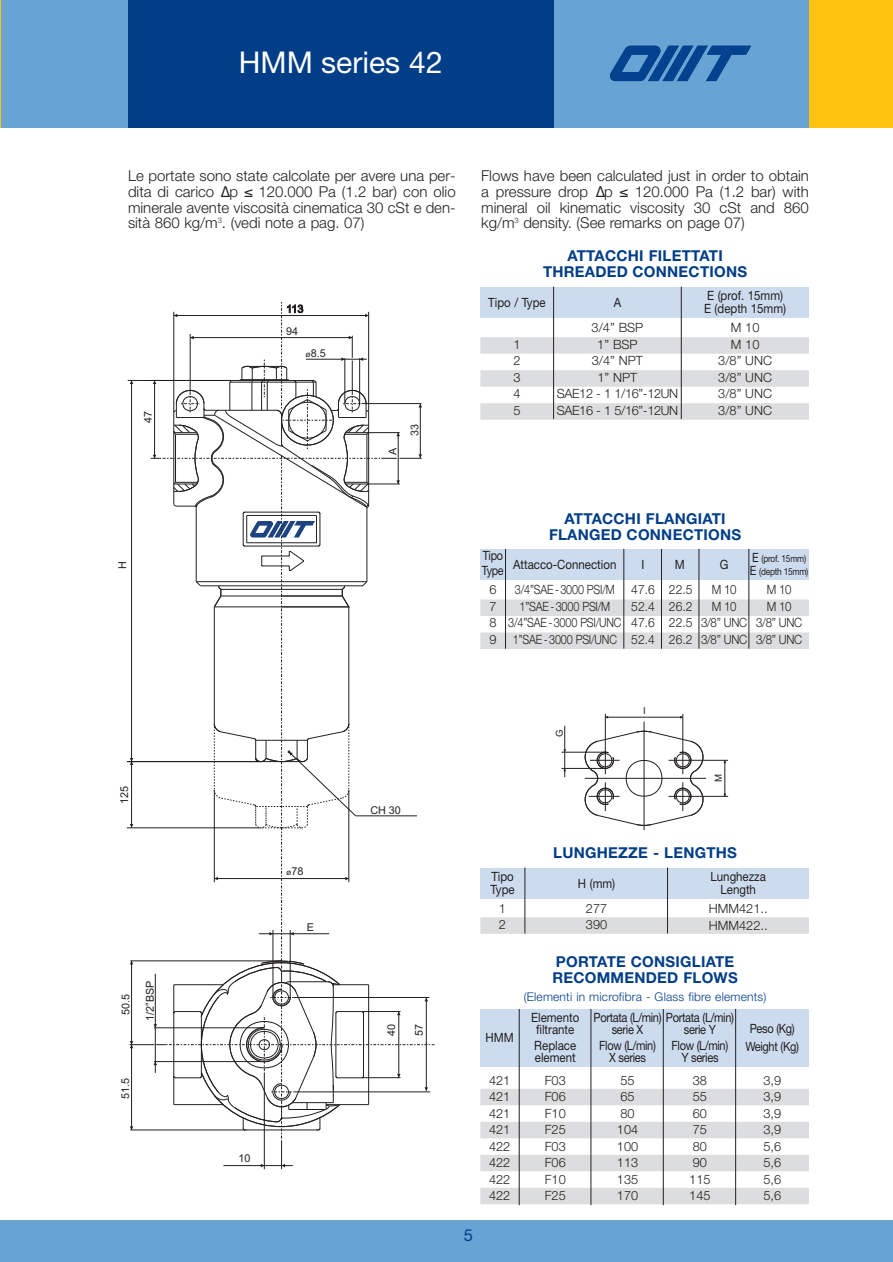
<style>
.page{position:relative;width:893px;height:1262px;background:#fff}
.page>*{position:absolute;margin:0;border:0;box-sizing:border-box;transform-origin:0 0}
.t1{font:30px "Helvetica Neue";color:#fff}
.t2{font:16.5px "Helvetica Neue";color:#023e88}
.t3{font:300 15px/15.8px "Helvetica Neue";color:#231f20;text-align:justify}
.t4{font:700 15px/15.8px "Helvetica Neue";letter-spacing:.015em;color:#023e88;text-align:center}
.t5{font:300 12.75px/16.5px "Helvetica Neue";color:#231f20;text-align:justify}
.t6{font:12.75px/13.5px "Helvetica Neue";color:#231f20;scale:.9 1}
.t7{font:12.75px/12px "Helvetica Neue";letter-spacing:-.035em;color:#231f20;text-align:center;scale:.87 1}
.t8{font:300 12.75px/16.5px "Helvetica Neue";color:#231f20;text-align:center;scale:.85 1}
.t9{font:300 12.75px/16.5px "Helvetica Neue";letter-spacing:-.03em;color:#231f20;text-align:center}
.t10{font:300 12.75px/16.5px "Helvetica Neue";letter-spacing:-.03em;color:#231f20;text-align:center;scale:.9 1}
.t11{font:300 12.75px/16.5px "Helvetica Neue";color:#231f20;text-align:justify;scale:.95 1}
.t12{font:12.75px/15px "Helvetica Neue";letter-spacing:-.03em;color:#231f20;scale:.85 1}
.t13{font:12.75px "Helvetica Neue";color:#231f20;scale:.87 1}
.t14{font:300 12px "Helvetica Neue";letter-spacing:.015em;color:#023e88}
.t15{font:10.8px/22px "Arial";color:#231f20}
.t16{font:9.75px/13.5px "Helvetica Neue";letter-spacing:-.03em;color:#231f20;scale:.85 1}
.t17{font:9.6px "Arial";color:#231f20}
.s1{font-family:"Helvetica";font-weight:400}
.s2{font-size:8.1px}
.s3{font-size:12.75px}
</style>
<div class="page">
<hr style="left:127px;top:761px;width:132px;height:1px;background:#231f20">
<hr style="left:127px;top:828px;width:132px;height:1px;background:#231f20">
<hr style="left:128px;top:380px;width:103px;height:1px;background:#231f20">
<svg style="left:129px;top:302px;width:305px;height:867px"></svg>
<hr style="left:643px;top:722px;width:1px;height:108px;background:#231f20">
<hr style="left:682px;top:714px;width:1px;height:32px;background:#231f20">
<hr style="left:605px;top:717px;width:77px;height:1px;background:#231f20">
<hr style="left:604px;top:714px;width:1px;height:32px;background:#231f20">
<svg style="left:584px;top:731px;width:143px;height:95px"></svg>
<hr style="left:561px;top:768px;width:44px;height:1px;background:#231f20">
<svg style="left:563px;top:726px;width:3px;height:51px"></svg>
<hr style="left:561px;top:752px;width:44px;height:1px;background:#231f20">
<div style="left:0;top:0;width:892px;height:128px;background:#68a4d3"></div>
<div style="left:128px;top:0;width:425px;height:128px;background:#023e88"></div>
<div style="left:808px;top:0;width:84px;height:128px;background:#ffc20e"></div>
<div style="left:0;top:1221px;width:892px;height:41px;background:#68a4d3"></div>
<hr style="left:0;top:0;width:1px;height:128px;background:#ffc20e">
<svg style="left:610px;top:46px;width:141px;height:35px"></svg>
<div style="left:480px;top:1009px;width:328px;height:58px;background:#ccdcee"></div>
<div style="left:480px;top:337px;width:328px;height:17px;background:#dcddde"></div>
<div style="left:480px;top:370px;width:328px;height:17px;background:#dcddde"></div>
<div style="left:480px;top:403px;width:328px;height:17px;background:#dcddde"></div>
<div style="left:480px;top:287px;width:328px;height:30px;background:#ccdcee"></div>
<hr style="left:553px;top:287px;width:1px;height:132px;background:#231f20">
<hr style="left:680px;top:287px;width:1px;height:132px;background:#231f20">
<div style="left:480px;top:599px;width:328px;height:17px;background:#dcddde"></div>
<div style="left:480px;top:632px;width:328px;height:17px;background:#dcddde"></div>
<div style="left:480px;top:549px;width:328px;height:30px;background:#ccdcee"></div>
<hr style="left:505px;top:549px;width:1px;height:100px;background:#231f20">
<hr style="left:748px;top:549px;width:1px;height:100px;background:#231f20">
<hr style="left:698px;top:549px;width:1px;height:100px;background:#231f20">
<hr style="left:661px;top:549px;width:1px;height:100px;background:#231f20">
<hr style="left:623px;top:549px;width:1px;height:100px;background:#231f20">
<div style="left:480px;top:917px;width:328px;height:17px;background:#dcddde"></div>
<div style="left:480px;top:1089px;width:328px;height:16px;background:#dcddde"></div>
<div style="left:480px;top:1122px;width:328px;height:16px;background:#dcddde"></div>
<div style="left:480px;top:1155px;width:328px;height:16px;background:#dcddde"></div>
<div style="left:480px;top:1188px;width:328px;height:16px;background:#dcddde"></div>
<div style="left:480px;top:868px;width:328px;height:30px;background:#ccdcee"></div>
<hr style="left:524px;top:868px;width:1px;height:65px;background:#231f20">
<hr style="left:667px;top:868px;width:1px;height:65px;background:#231f20">
<hr style="left:518px;top:1009px;width:1px;height:196px;background:#231f20">
<hr style="left:590px;top:1009px;width:1px;height:196px;background:#231f20">
<hr style="left:662px;top:1009px;width:1px;height:196px;background:#231f20">
<hr style="left:735px;top:1009px;width:1px;height:196px;background:#231f20">
<h1 class="t1" style="left:239px;top:51px;width:205px">HMM series 42</h1>
<p class="t3" style="left:128px;top:169px;width:329px">Le portate sono state calcolate per avere una per&shy;dita di carico <span class="s1">Δ</span>p <span class="s1">≤</span> 120.000 Pa (1.2 bar) con olio minerale avente viscosità cinematica 30 cSt e den&shy;sità 860 kg/m<sup>3</sup>. (vedi note a pag. 07)</p>
<p class="t3" style="left:481px;top:169px;width:329px">Flows have been calculated just in order to obtain a pressure drop <span class="s1">Δ</span>p <span class="s1">≤</span> 120.000 Pa (1.2 bar) with mineral oil kinematic viscosity 30 cSt and 860 kg/m<sup>3</sup> density. (See remarks on page 07)</p>
<p class="t15" style="left:138px;top:423px;width:14px;rotate:-90deg">47</p>
<p class="t15" style="left:112px;top:569px;width:9px;rotate:-90deg">H</p>
<p class="t15" style="left:114px;top:804px;width:20px;rotate:-90deg">125</p>
<p class="t15" style="left:116px;top:1015px;width:23px;rotate:-90deg">50.5</p>
<p class="t15" style="left:140px;top:1021px;width:42px;rotate:-90deg">1/2 BSP</p>
<p class="t15" style="left:140px;top:1006px;width:5px;rotate:-90deg">”</p>
<p class="t15" style="left:115px;top:1099px;width:23px;rotate:-90deg">51.5</p>
<p class="t15" style="left:286px;top:299px;width:19px">113<br>94</p>
<p class="t15" style="left:305px;top:343px;width:22px"><span class="s2">ø</span>8.5</p>
<p class="t15" style="left:286px;top:861px;width:19px"><span class="s2">ø</span>78</p>
<p class="t15" style="left:307px;top:918px;width:9px">E</p>
<p class="t15" style="left:238px;top:1149px;width:14px">10</p>
<p class="t15" style="left:382px;top:455px;width:9px;rotate:-90deg">A</p>
<p class="t15" style="left:404px;top:436px;width:14px;rotate:-90deg">33</p>
<p class="t15" style="left:370px;top:800px;width:32px">CH 30</p>
<p class="t15" style="left:381px;top:1036px;width:14px;rotate:-90deg">40</p>
<p class="t15" style="left:409px;top:1036px;width:14px;rotate:-90deg">57</p>
<p class="t4" style="left:543px;top:250px;width:205px">ATTACCHI FILETTATI<br>THREADED CONNECTIONS</p>
<p class="t6" style="left:488px;top:297px;width:65px">Tipo / Type</p>
<p class="t6" style="left:613px;top:297px;width:10px">A</p>
<p class="t6" style="left:703px;top:290px;width:93px">E (prof. 15mm)<br>E (depth 15mm)</p>
<p class="t5" style="left:513px;top:337px;width:9px">1<br>2<br>3<br>4<br>5</p>
<p class="t9" style="left:556px;top:320px;width:123px">3/4” BSP<br>1” BSP<br>3/4” NPT<br>1” NPT<br>SAE12 - 1 1/16”-12UN<br>SAE16 - 1 5/16”-12UN</p>
<p class="t5" style="left:718px;top:320px;width:55px;text-align:center">M 10<br>M 10<br>3/8” UNC<br>3/8” UNC<br>3/8” UNC<br>3/8” UNC</p>
<p class="t4" style="left:548px;top:512px;width:193px">ATTACCHI FLANGIATI<br>FLANGED CONNECTIONS</p>
<p class="t12" style="left:482px;top:550px;width:27px">Tipo<br>Type</p>
<p class="t6" style="left:513px;top:559px;width:116px">Attacco-Connection</p>
<p class="t6" style="left:641px;top:559px;width:5px">I</p>
<p class="t6" style="left:674px;top:559px;width:13px">M</p>
<p class="t6" style="left:719px;top:559px;width:11px">G</p>
<p class="t16" style="left:749px;top:553px;width:70px"><span class="s3">E</span> (prof. 15mm)<br><span class="s3">E</span> (depth 15mm)</p>
<p class="t5" style="left:489px;top:583px;width:9px">6<br>7<br>8<br>9</p>
<p class="t8" style="left:508px;top:583px;width:135px">3/4”SAE -3000 PSI/M<br>1”SAE -3000 PSI/M<br>3/4”SAE -3000 PSI/UNC<br>1”SAE -3000 PSI/UNC</p>
<p class="t10" style="left:755px;top:583px;width:53px">M 10<br>M 10<br>3/8” UNC<br>3/8” UNC</p>
<p class="t10" style="left:700px;top:583px;width:53px">M 10<br>M 10<br>3/8” UNC<br>3/8” UNC</p>
<p class="t11" style="left:631px;top:583px;width:26px">47.6<br>52.4<br>47.6<br>52.4</p>
<p class="t11" style="left:668px;top:583px;width:26px">22.5<br>26.2<br>22.5<br>26.2</p>
<p class="t17" style="left:555px;top:737px;width:9px;rotate:-90deg">G</p>
<p class="t17" style="left:643px;top:707px;width:4px">I</p>
<p class="t17" style="left:714px;top:782px;width:9px;rotate:-90deg">M</p>
<p class="t2" style="left:463px;top:1229px;width:11px">5</p>
<p class="t4" style="left:553px;top:847px;width:185px">LUNGHEZZE - LENGTHS</p>
<p class="t6" style="left:490px;top:870px;width:28px">Tipo<br>Type</p>
<p class="t6" style="left:577px;top:878px;width:43px">H (mm)</p>
<p class="t6" style="left:710px;top:870px;width:63px;text-align:center">Lunghezza<br>Length</p>
<p class="t5" style="left:498px;top:901px;width:9px">1<br>2</p>
<p class="t5" style="left:585px;top:901px;width:23px">277<br>390</p>
<p class="t5" style="left:708px;top:901px;width:60px">HMM421..<br>HMM422..</p>
<p class="t4" style="left:552px;top:955px;width:187px;text-align:left">PORTATE CONSIGLIATE<br>RECOMMENDED FLOWS</p>
<p class="t14" style="left:523px;top:992px;width:244px">(Elementi in microfibra - Glass fibre elements)</p>
<p class="t6" style="left:485px;top:1032px;width:33px">HMM</p>
<p class="t6" style="left:531px;top:1013px;width:55px;line-height:12px;text-align:center">Elemento filtrante</p>
<p class="t6" style="left:534px;top:1041px;width:48px;line-height:12px">Replace element</p>
<p class="t5" style="left:489px;top:1073px;width:23px">421<br>421<br>421<br>421<br>422<br>422<br>422<br>422</p>
<p class="t5" style="left:544px;top:1073px;width:23px">F03<br>F06<br>F10<br>F25<br>F03<br>F06<br>F10<br>F25</p>
<p class="t7" style="left:611px;top:1013px;width:142px;text-align:left;text-indent:-18px">Portata (L/min) Portata (L/min) serie X</p>
<p class="t7" style="left:599px;top:1041px;width:67px">Flow (L/min)<br>X series</p>
<p class="t5" style="left:689px;top:1073px;width:23px;text-align:left">38<br>55<br>60<br>75<br>80<br>90<br>115<br>145</p>
<p class="t7" style="left:671px;top:1022px;width:67px;line-height:16.2px">serie Y<br>Flow (L/min)</p>
<p class="t13" style="left:681px;top:1053px;width:44px">Y series</p>
<p class="t5" style="left:616px;top:1073px;width:23px;text-align:left">55<br>65<br>80<br>104<br>100<br>113<br>135<br>170</p>
<p class="t7" style="left:745px;top:1021px;width:63px;line-height:18px">Peso (Kg)<br>Weight (Kg)</p>
<p class="t5" style="left:763px;top:1073px;width:19px">3,9<br>3,9<br>3,9<br>3,9<br>5,6<br>5,6<br>5,6<br>5,6</p>
</div>
